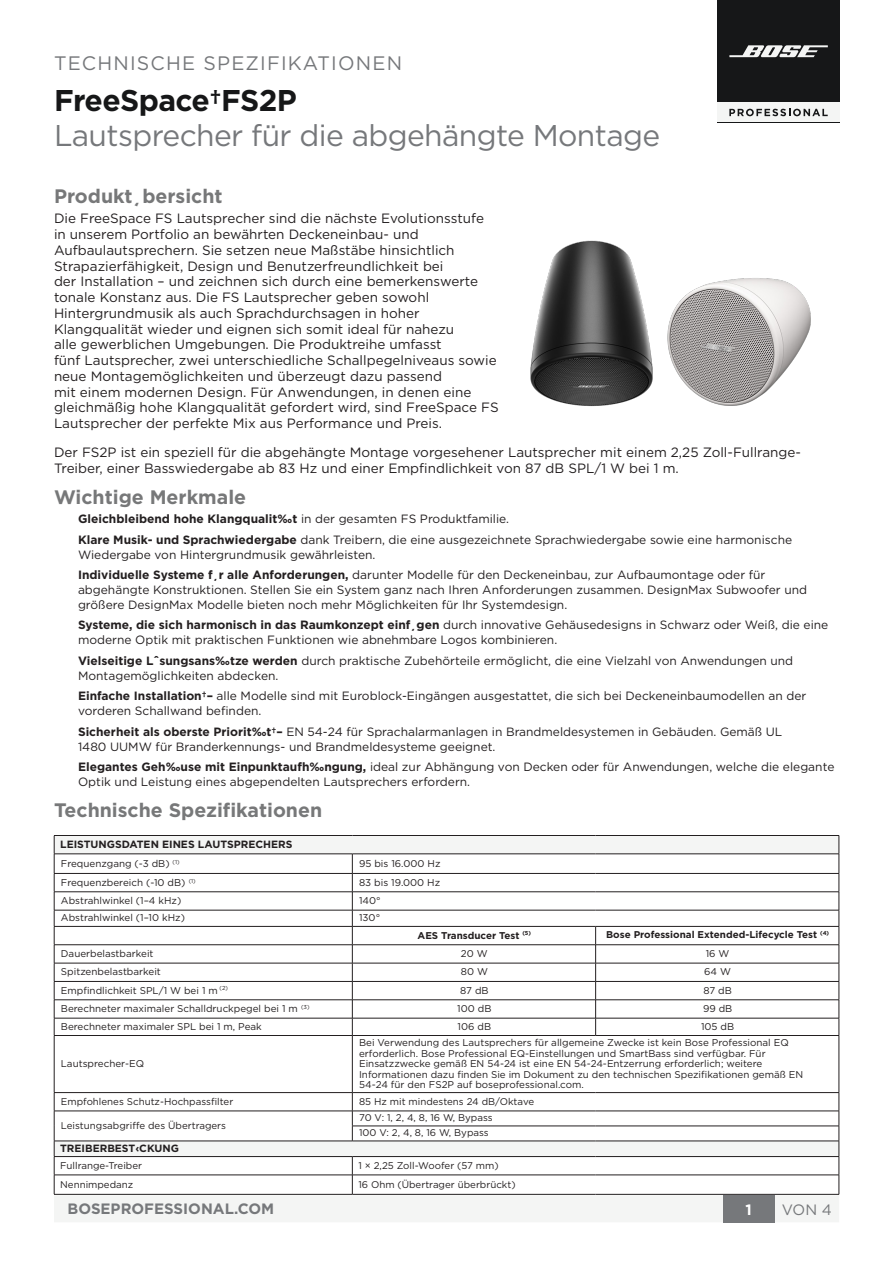
<style>
.page{position:relative;width:893px;height:1263px;background:#fff}
.page>*{position:absolute;margin:0;border:0;box-sizing:border-box;transform-origin:0 0}
.t1{font:30px "Gotham";letter-spacing:-.02em;color:#76787b}
.t2{font:700 30px "Gotham";letter-spacing:-.02em;color:#161718}
.Text_Headers{font:700 19.5px "Gotham";color:#777879}
.t3{font:19.5px "Gotham";letter-spacing:.06em;color:#76787b}
.t4{font:700 15px "Gotham";color:#76787b}
.t5{font:15px "Gotham";color:#76787b}
.t6{font:700 15px "Gotham";color:#fff}
.Body{font:13.5px/15.8px "Gotham";color:#231f20}
.Text_Plain_Bulleted{font:12px/15px "Gotham";color:#231f20}
.Text_Plain_Bulleted-2{font:700 12px "Gotham";color:#231f20}
.Text_Table_Heading{font:700 10.5px "Gotham";color:#231f20}
.Text_Plain_Table_Cel{font:9.9px/10.5px "Gotham";color:#231f20}
.Text_Table_Heading-2{font:9.9px "Gotham";color:#231f20}
.Text_Plain_Table_Cel-2{font:700 9.9px "Gotham";color:#231f20}
.Text_Plain_Table_Cel-3{font:9.75px "Gotham";color:#231f20}
.Text_Table_Heading-3{font:9.75px "Gotham";color:#231f20}
.s1{font-weight:400}
.s2{font-weight:700}
</style>
<div class="page">
<hr style="left:839px;top:1036px;width:1px;height:56px;background:#231f20">
<hr style="left:54px;top:835px;width:298px;height:1px;background:#231f20">
<hr style="left:352px;top:835px;width:244px;height:1px;background:#231f20">
<hr style="left:596px;top:835px;width:243px;height:1px;background:#231f20">
<svg style="left:54px;top:836px;width:786px;height:199px"></svg>
<hr style="left:54px;top:1035px;width:298px;height:1px;background:#231f20">
<hr style="left:54px;top:1036px;width:1px;height:56px;background:#231f20">
<hr style="left:352px;top:1035px;width:244px;height:1px;background:#231f20">
<hr style="left:352px;top:1036px;width:1px;height:56px;background:#231f20">
<hr style="left:596px;top:1035px;width:243px;height:1px;background:#231f20">
<hr style="left:54px;top:1092px;width:298px;height:1px;background:#231f20">
<hr style="left:352px;top:1092px;width:244px;height:1px;background:#231f20">
<hr style="left:596px;top:1092px;width:243px;height:1px;background:#231f20">
<img style="left:530px;top:240px;width:281px;height:167px">
<div style="left:718px;top:0;width:122px;height:122px;background:#161718"></div>
<div style="left:718px;top:103px;width:122px;height:19px;background:#f4f5f4"></div>
<svg style="left:729px;top:45px;width:99px;height:12px"></svg>
<svg style="left:729px;top:109px;width:99px;height:7px"></svg>
<svg style="left:54px;top:1093px;width:786px;height:129px"></svg>
<div style="left:723px;top:1195px;width:52px;height:27px;background:#76787b"></div>
<p class="t3" style="left:54px;top:50px;width:350px">TECHNISCHE SPEZIFIKATIONEN</p>
<p class="t2" style="left:54px;top:83px;width:244px">FreeSpace FS2P</p>
<p class="t1" style="left:54px;top:116px;width:608px">Lautsprecher für die abgehängte Montage</p>
<p class="Text_Headers" style="left:54px;top:185px;width:170px">Produktübersicht</p>
<p class="Body" style="left:54px;top:210px;width:446px">Die FreeSpace FS Lautsprecher sind die nächste Evolutionsstufe in unserem Portfolio an bewährten Deckeneinbau- und Aufbaulautsprechern. Sie setzen neue Maßstäbe hinsichtlich Strapazierfähigkeit, Design und Benutzerfreundlichkeit bei<br>der Installation – und zeichnen sich durch eine bemerkenswerte tonale Konstanz aus. Die FS Lautsprecher geben sowohl Hintergrundmusik als auch Sprachdurchsagen in hoher Klangqualität wieder und eignen sich somit ideal für nahezu<br>alle gewerblichen Umgebungen. Die Produktreihe umfasst<br>fünf Lautsprecher, zwei unterschiedliche Schallpegelniveaus sowie neue Montagemöglichkeiten und überzeugt dazu passend<br>mit einem modernen Design. Für Anwendungen, in denen eine gleichmäßig hohe Klangqualität gefordert wird, sind FreeSpace FS Lautsprecher der perfekte Mix aus Performance und Preis.</p>
<p class="Body" style="left:54px;top:444px;width:748px">Der FS2P ist ein speziell für die abgehängte Montage vorgesehener Lautsprecher mit einem 2,25 Zoll-Fullrange-<br>Treiber, einer Basswiedergabe ab 83 Hz und einer Empfindlichkeit von 87 dB SPL/1 W bei 1 m.</p>
<p class="Text_Headers" style="left:54px;top:486px;width:194px">Wichtige Merkmale</p>
<p class="Text_Plain_Bulleted-2" style="left:78px;top:512px;width:433px">Gleichbleibend hohe Klangqualität <span class="s1">in der gesamten FS Produktfamilie.</span></p>
<p class="Text_Plain_Bulleted" style="left:78px;top:532px;width:716px"><span class="s2">Klare Musik- und Sprachwiedergabe</span> dank Treibern, die eine ausgezeichnete Sprachwiedergabe sowie eine harmonische<br>Wiedergabe von Hintergrundmusik gewährleisten.</p>
<p class="Text_Plain_Bulleted" style="left:78px;top:567px;width:731px"><span class="s2">Individuelle Systeme für alle Anforderungen,</span> darunter Modelle für den Deckeneinbau, zur Aufbaumontage oder für abgehängte Konstruktionen. Stellen Sie ein System ganz nach Ihren Anforderungen zusammen. DesignMax Subwoofer und größere DesignMax Modelle bieten noch mehr Möglichkeiten für Ihr Systemdesign.</p>
<p class="Text_Plain_Bulleted" style="left:78px;top:617px;width:752px"><span class="s2">Systeme, die sich harmonisch in das Raumkonzept einfügen</span> durch innovative Gehäusedesigns in Schwarz oder Weiß, die eine moderne Optik mit praktischen Funktionen wie abnehmbare Logos kombinieren.</p>
<p class="Text_Plain_Bulleted" style="left:78px;top:653px;width:717px"><span class="s2">Vielseitige Lösungsansätze werden</span> durch praktische Zubehörteile ermöglicht, die eine Vielzahl von Anwendungen und<br>Montagemöglichkeiten abdecken.</p>
<p class="Text_Plain_Bulleted" style="left:78px;top:688px;width:730px"><span class="s2">Einfache Installation –</span> alle Modelle sind mit Euroblock-Eingängen ausgestattet, die sich bei Deckeneinbaumodellen an der vorderen Schallwand befinden.</p>
<p class="Text_Plain_Bulleted" style="left:78px;top:724px;width:706px"><span class="s2">Sicherheit als oberste Priorität –</span> EN 54-24 für Sprachalarmanlagen in Brandmeldesystemen in Gebäuden. Gemäß UL<br>1480 UUMW für Branderkennungs- und Brandmeldesysteme geeignet.</p>
<p class="Text_Plain_Bulleted" style="left:78px;top:759px;width:758px"><span class="s2">Elegantes Gehäuse mit Einpunktaufhängung,</span> ideal zur Abhängung von Decken oder für Anwendungen, welche die elegante<br>Optik und Leistung eines abgependelten Lautsprechers erfordern.</p>
<p class="Text_Headers" style="left:54px;top:799px;width:270px">Technische Spezifikationen</p>
<p class="Text_Table_Heading" style="left:60px;top:838px;width:234px">LEISTUNGSDATEN EINES LAUTSPRECHERS</p>
<p class="Text_Plain_Table_Cel" style="left:61px;top:858px;width:120px">Frequenzgang (-3 dB) <sup>(1)</sup></p>
<p class="Text_Plain_Table_Cel" style="left:359px;top:858px;width:83px">95 bis 16.000 Hz</p>
<p class="Text_Table_Heading-2" style="left:61px;top:876px;width:136px">Frequenzbereich (-10 dB) <sup>(1)</sup></p>
<p class="Text_Plain_Table_Cel" style="left:359px;top:877px;width:83px">83 bis 19.000 Hz</p>
<p class="Text_Table_Heading-2" style="left:61px;top:894px;width:122px">Abstrahlwinkel (1–4 kHz)</p>
<p class="Text_Plain_Table_Cel" style="left:359px;top:895px;width:23px">140°</p>
<p class="Text_Table_Heading-2" style="left:61px;top:911px;width:126px">Abstrahlwinkel (1–10 kHz)</p>
<p class="Text_Plain_Table_Cel" style="left:359px;top:912px;width:23px">130°</p>
<p class="Text_Plain_Table_Cel-2" style="left:418px;top:929px;width:115px">AES Transducer Test <sup>(5)</sup></p>
<p class="Text_Plain_Table_Cel-2" style="left:606px;top:929px;width:225px">Bose Professional Extended-Lifecycle Test <sup>(4)</sup></p>
<p class="Text_Table_Heading-2" style="left:61px;top:947px;width:94px">Dauerbelastbarkeit</p>
<p class="Text_Plain_Table_Cel" style="left:461px;top:948px;width:28px">20 W</p>
<p class="Text_Plain_Table_Cel" style="left:706px;top:948px;width:25px">16 W</p>
<p class="Text_Table_Heading-2" style="left:61px;top:965px;width:101px">Spitzenbelastbarkeit</p>
<p class="Text_Plain_Table_Cel" style="left:461px;top:966px;width:29px">80 W</p>
<p class="Text_Plain_Table_Cel" style="left:704px;top:966px;width:28px">64 W</p>
<p class="Text_Table_Heading-2" style="left:61px;top:984px;width:168px">Empfindlichkeit SPL/1 W bei 1 m <sup>(2)</sup></p>
<p class="Text_Plain_Table_Cel" style="left:460px;top:985px;width:30px">87 dB</p>
<p class="Text_Plain_Table_Cel" style="left:703px;top:985px;width:30px">87 dB</p>
<p class="Text_Table_Heading-2" style="left:61px;top:1002px;width:250px">Berechneter maximaler Schalldruckpegel bei 1 m <sup>(3)</sup></p>
<p class="Text_Plain_Table_Cel" style="left:457px;top:1003px;width:36px">100 dB</p>
<p class="Text_Plain_Table_Cel" style="left:703px;top:1003px;width:31px">99 dB</p>
<p class="Text_Table_Heading-2" style="left:61px;top:1020px;width:202px">Berechneter maximaler SPL bei 1 m, Peak</p>
<p class="Text_Plain_Table_Cel" style="left:458px;top:1021px;width:35px">106 dB</p>
<p class="Text_Plain_Table_Cel" style="left:701px;top:1021px;width:35px">105 dB</p>
<p class="Text_Table_Heading-2" style="left:61px;top:1057px;width:85px">Lautsprecher-EQ</p>
<p class="Text_Plain_Table_Cel" style="left:359px;top:1037px;width:446px">Bei Verwendung des Lautsprechers für allgemeine Zwecke ist kein Bose Professional EQ erforderlich. Bose Professional EQ-Einstellungen und SmartBass sind verfügbar. Für Einsatzzwecke gemäß EN 54-24 ist eine EN 54-24-Entzerrung erforderlich; weitere Informationen dazu finden Sie im Dokument zu den technischen Spezifikationen gemäß EN 54-24 für den FS2P auf boseprofessional.com.</p>
<p class="Text_Table_Heading-3" style="left:61px;top:1095px;width:174px">Empfohlenes Schutz-Hochpassfilter</p>
<p class="Text_Plain_Table_Cel-3" style="left:359px;top:1095px;width:177px">85 Hz mit mindestens 24 dB/Oktave</p>
<p class="Text_Table_Heading-3" style="left:61px;top:1119px;width:167px">Leistungsabgriffe des Übertragers</p>
<p class="Text_Plain_Table_Cel-3" style="left:359px;top:1112px;width:135px">70 V: 1, 2, 4, 8, 16 W, Bypass</p>
<p class="Text_Plain_Table_Cel-3" style="left:359px;top:1127px;width:131px">100 V: 2, 4, 8, 16 W, Bypass</p>
<p class="Text_Table_Heading" style="left:60px;top:1142px;width:120px">TREIBERBESTÜCKUNG</p>
<p class="Text_Plain_Table_Cel-3" style="left:60px;top:1159px;width:83px">Fullrange-Treiber</p>
<p class="Text_Plain_Table_Cel-3" style="left:358px;top:1159px;width:142px">1 × 2,25 Zoll-Woofer (57 mm)</p>
<p class="Text_Plain_Table_Cel-3" style="left:60px;top:1178px;width:75px">Nennimpedanz</p>
<p class="Text_Plain_Table_Cel-3" style="left:358px;top:1178px;width:159px">16 Ohm (Übertrager überbrückt)</p>
<p class="t4" style="left:68px;top:1200px;width:208px">BOSEPROFESSIONAL.COM</p>
<p class="t6" style="left:746px;top:1201px;width:8px">1</p>
<p class="t5" style="left:782px;top:1200px;width:51px">VON 4</p>
</div>
